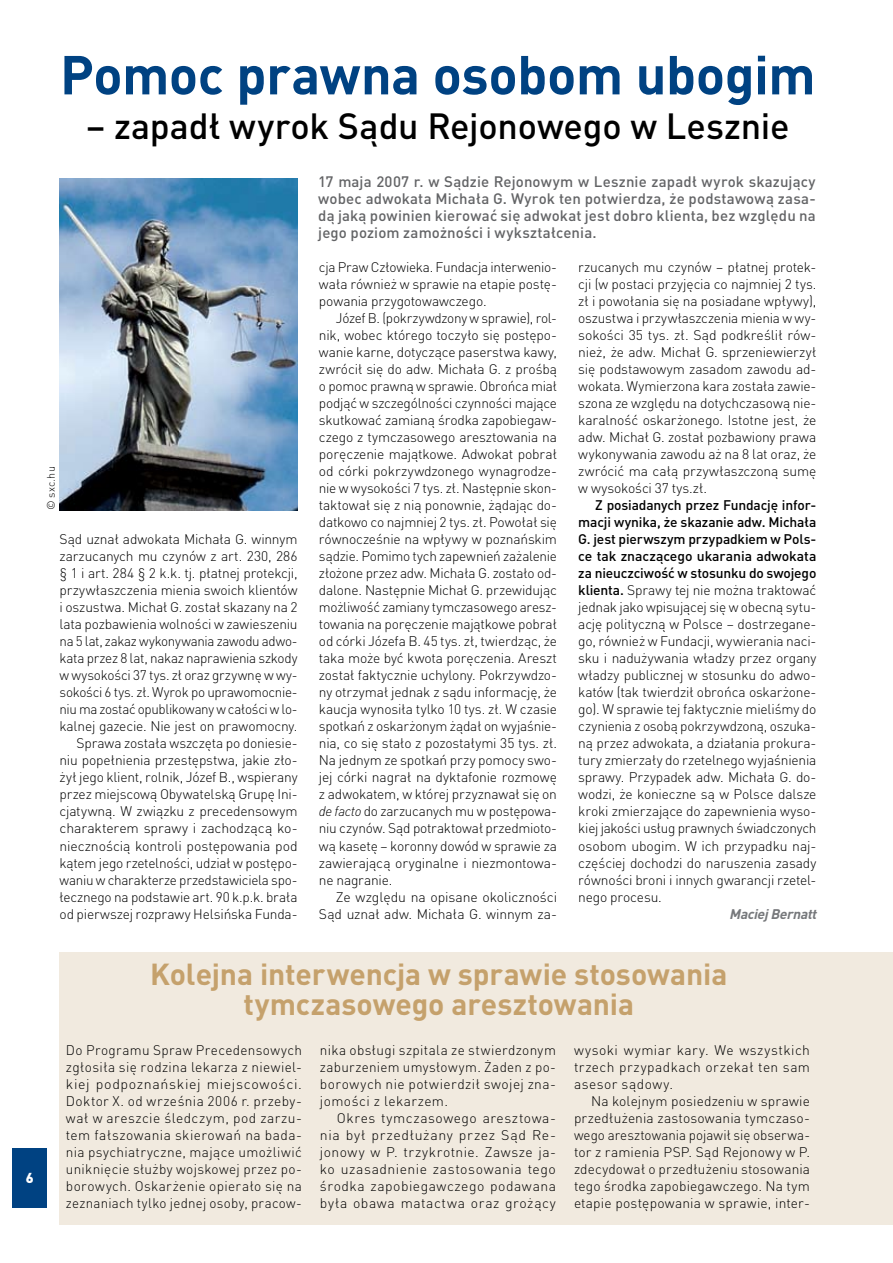
<style>
.page{position:relative;width:893px;height:1263px;background:#fff}
.page>*{position:absolute;margin:0;border:0;box-sizing:border-box;transform-origin:0 0}
.t1{font:700 54px "DIN Festival";letter-spacing:-.01em;color:#004282}
.t2{font:500 36px "DIN Festival";letter-spacing:-.005em;color:#000}
.t3{font:700 30px/30px "DIN Festival";letter-spacing:-.005em;color:#c5a16c;text-align:center}
.t4{font:500 15px/17px "DIN Festival";letter-spacing:.01em;color:#636466;text-align:justify}
.t5{font:300 13.8px/17px "DIN Festival";letter-spacing:-.01em;color:#000;text-align:justify}
.t6{font:italic 700 13.8px "DIN Festival";color:#76787b}
.t7{font:300 10.8px "DIN Festival";color:#000}
.s1{font-style:italic}
.s2{font-weight:500}
</style>
<div class="page">
<div style="left:60px;top:952px;width:833px;height:273px;background:#f1eadf"></div>
<img style="left:60px;top:179px;width:238px;height:331px">
<div style="left:13px;top:1148px;width:34px;height:60px;background:#004282"></div>
<h1 class="t1" style="left:60px;top:40px;width:757px">Pomoc prawna osobom ubogim</h1>
<h2 class="t2" style="left:86px;top:103px;width:705px">– zapadł wyrok Sądu Rejonowego w Lesznie</h2>
<p class="t4" style="left:318px;top:173px;width:499px">17 maja 2007 r. w Sądzie Rejonowym w Lesznie zapadł wyrok skazujący wobec adwokata Michała G. Wyrok ten potwierdza, że podstawową zasa&shy;dą jaką powinien kierować się adwokat jest dobro klienta, bez względu na jego poziom zamożności i wykształcenia.</p>
<p class="t7" style="left:44px;top:510px;width:45px;rotate:-90deg">© sxc.hu</p>
<p class="t5" style="left:60px;top:531px;width:240px;text-align:right">Sąd uznał adwokata Michała G. winnym zarzucanych mu czynów z art. 230, 286 § 1 i art. 284 § 2 k.k. tj. płatnej protekcji, przywłaszczenia mienia swoich klientów i oszustwa. Michał G. został skazany na 2 lata pozbawienia wolności w zawieszeniu na 5 lat, zakaz wykonywania zawodu adwo&shy;kata przez 8 lat, nakaz naprawienia szkody w wysokości 37 tys. zł oraz grzywnę w wy&shy;sokości 6 tys. zł. Wyrok po uprawomocnie&shy;niu ma zostać opublikowany w całości w lo&shy;kalnej gazecie. Nie jest on prawomocny.<br>Sprawa została wszczęta po doniesie&shy;niu popełnienia przestępstwa, jakie zło&shy;żył jego klient, rolnik, Józef B., wspierany przez miejscową Obywatelską Grupę Ini&shy;cjatywną. W związku z precedensowym charakterem sprawy i zachodzącą ko&shy;niecznością kontroli postępowania pod kątem jego rzetelności, udział w postępo&shy;waniu w charakterze przedstawiciela spo&shy;łecznego na podstawie art. 90 k.p.k. brała od pierwszej rozprawy Helsińska Funda-</p>
<p class="t5" style="left:319px;top:259px;width:240px">cja Praw Człowieka. Fundacja interwenio&shy;wała również w sprawie na etapie postę&shy;powania przygotowawczego.</p>
<p class="t5" style="left:319px;top:310px;width:240px;text-indent:17px">Józef B. (pokrzywdzony w sprawie), rol&shy;nik, wobec którego toczyło się postępo&shy;wanie karne, dotyczące paserstwa kawy, zwrócił się do adw. Michała G. z prośbą o pomoc prawną w sprawie. Obrońca miał podjąć w szczególności czynności mające skutkować zamianą środka zapobiegaw&shy;czego z tymczasowego aresztowania na poręczenie majątkowe. Adwokat pobrał od córki pokrzywdzonego wynagrodze&shy;nie w wysokości 7 tys. zł. Następnie skon&shy;taktował się z nią ponownie, żądając do&shy;datkowo co najmniej 2 tys. zł. Powołał się równocześnie na wpływy w poznańskim sądzie. Pomimo tych zapewnień zażalenie złożone przez adw. Michała G. zostało od&shy;dalone. Następnie Michał G. przewidując możliwość zamiany tymczasowego aresz&shy;towania na poręczenie majątkowe pobrał od córki Józefa B. 45 tys. zł, twierdząc, że taka może być kwota poręczenia. Areszt został faktycznie uchylony. Pokrzywdzo&shy;ny otrzymał jednak z sądu informację, że kaucja wynosiła tylko 10 tys. zł. W czasie spotkań z oskarżonym żądał on wyjaśnie&shy;nia, co się stało z pozostałymi 35 tys. zł.<br>Na jednym ze spotkań przy pomocy swo&shy;jej córki nagrał na dyktafonie rozmowę z adwokatem, w której przyznawał się on <span class="s1">de facto</span> do zarzucanych mu w postępowa&shy;niu czynów. Sąd potraktował przedmioto&shy;wą kasetę – koronny dowód w sprawie za zawierającą oryginalne i niezmontowa&shy;ne nagranie.</p>
<p class="t5" style="left:319px;top:888px;width:240px;text-align:right">Ze względu na opisane okoliczności<br>Sąd uznał adw. Michała G. winnym za-</p>
<p class="t5" style="left:578px;top:259px;width:240px">rzucanych mu czynów – płatnej protek&shy;cji (w postaci przyjęcia co najmniej 2 tys. zł i powołania się na posiadane wpływy), oszustwa i przywłaszczenia mienia w wy&shy;sokości 35 tys. zł. Sąd podkreślił rów&shy;nież, że adw. Michał G. sprzeniewierzył się podstawowym zasadom zawodu ad&shy;wokata. Wymierzona kara została zawie&shy;szona ze względu na dotychczasową nie&shy;karalność oskarżonego. Istotne jest, że adw. Michał G. został pozbawiony prawa wykonywania zawodu aż na 8 lat oraz, że zwrócić ma całą przywłaszczoną sumę w wysokości 37 tys.zł.</p>
<p class="t5" style="left:578px;top:497px;width:240px;text-indent:17px"><span class="s2">Z posiadanych przez Fundację infor&shy;macji wynika, że skazanie adw. Michała G. jest pierwszym przypadkiem w Pols&shy;ce tak znaczącego ukarania adwokata za nieuczciwość w stosunku do swojego klienta.</span> Sprawy tej nie można traktować jednak jako wpisującej się w obecną sytu&shy;ację polityczną w Polsce – dostrzegane&shy;go, również w Fundacji, wywierania naci&shy;sku i nadużywania władzy przez organy władzy publicznej w stosunku do adwo&shy;katów (tak twierdził obrońca oskarżone&shy;go). W sprawie tej faktycznie mieliśmy do czynienia z osobą pokrzywdzoną, oszuka&shy;ną przez adwokata, a działania prokura&shy;tury zmierzały do rzetelnego wyjaśnienia sprawy. Przypadek adw. Michała G. do&shy;wodzi, że konieczne są w Polsce dalsze kroki zmierzające do zapewnienia wyso&shy;kiej jakości usług prawnych świadczonych osobom ubogim. W ich przypadku naj&shy;częściej dochodzi do naruszenia zasady równości broni i innych gwarancji rzetel&shy;nego procesu.</p>
<p class="t6" style="left:729px;top:904px;width:92px">Maciej Bernatt</p>
<h3 class="t3" style="left:150px;top:958px;width:579px">Kolejna interwencja w sprawie stosowania tymczasowego aresztowania</h3>
<p class="t5" style="left:66px;top:1041px;width:238px">Do Programu Spraw Precedensowych zgłosiła się rodzina lekarza z niewiel&shy;kiej podpoznańskiej miejscowości.<br>Doktor X. od września 2006 r. przeby&shy;wał w areszcie śledczym, pod zarzu&shy;tem fałszowania skierowań na bada&shy;nia psychiatryczne, mające umożliwić uniknięcie służby wojskowej przez po&shy;borowych. Oskarżenie opierało się na zeznaniach tylko jednej osoby, pracow-</p>
<p class="t5" style="left:320px;top:1041px;width:238px">nika obsługi szpitala ze stwierdzonym zaburzeniem umysłowym. Żaden z po&shy;borowych nie potwierdził swojej zna&shy;jomości z lekarzem.</p>
<p class="t5" style="left:320px;top:1109px;width:238px;text-indent:17px">Okres tymczasowego aresztowa&shy;nia był przedłużany przez Sąd Re&shy;jonowy w P. trzykrotnie. Zawsze ja&shy;ko uzasadnienie zastosowania tego środka zapobiegawczego podawana była obawa matactwa oraz grożący</p>
<p class="t5" style="left:574px;top:1041px;width:238px">wysoki wymiar kary. We wszystkich trzech przypadkach orzekał ten sam asesor sądowy.</p>
<p class="t5" style="left:574px;top:1092px;width:238px;text-indent:17px">Na kolejnym posiedzeniu w sprawie przedłużenia zastosowania tymczaso&shy;wego aresztowania pojawił się obserwa&shy;tor z ramienia PSP. Sąd Rejonowy w P. zdecydował o przedłużeniu stosowania tego środka zapobiegawczego. Na tym etapie postępowania w sprawie, inter-</p>
</div>
